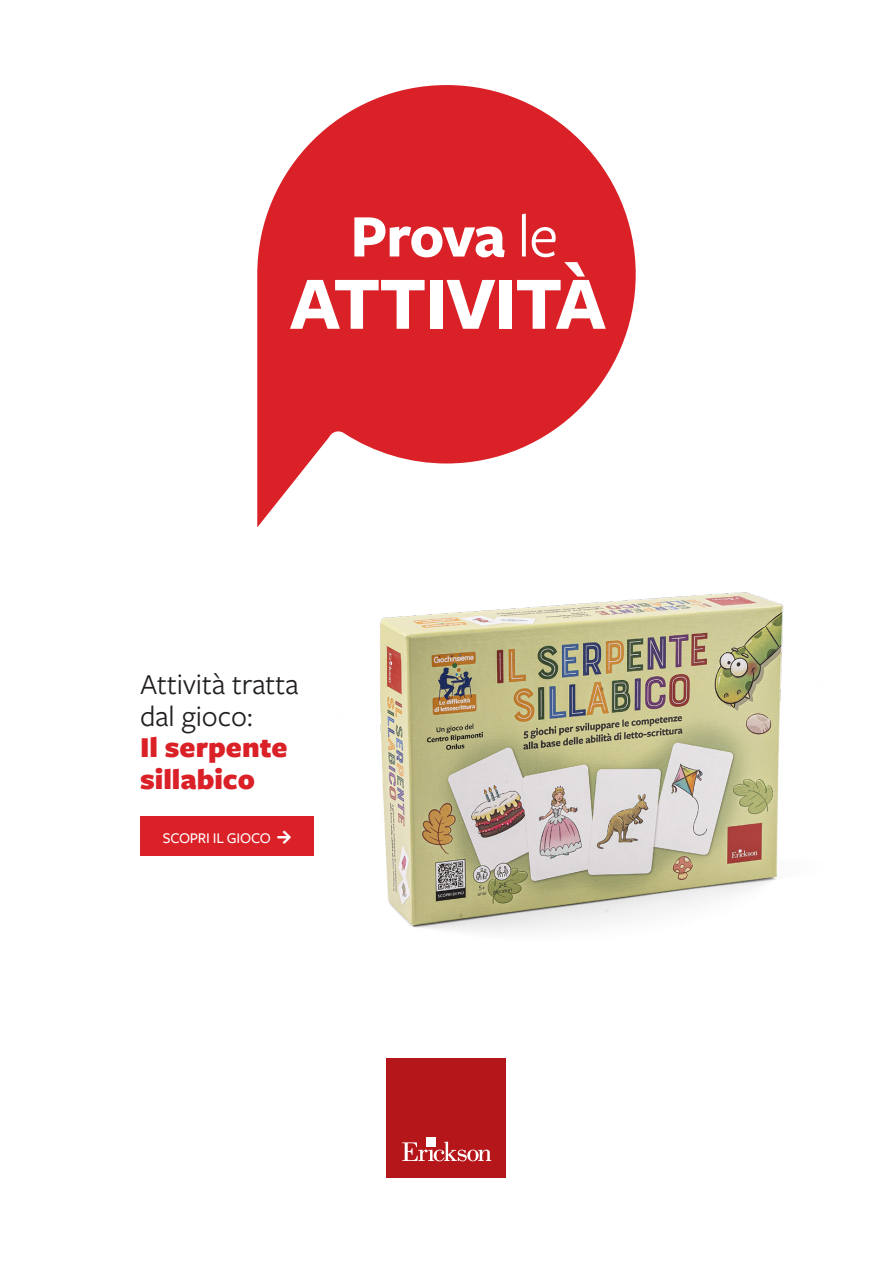
<style>
.page{position:relative;width:893px;height:1263px;background:#fff}
.page>*{position:absolute;margin:0;border:0;box-sizing:border-box;transform-origin:0 0}
.t1{font:700 78.15px "Freight Sans Pro";letter-spacing:-.02em;color:#fff}
.t2{font:700 62.55px "Freight Sans Pro";letter-spacing:-.025em;color:#fff}
.t3{font:30px/31.5px "Freight Sans Pro";color:#231f20}
.t4{font:900 30px/31.5px "Freight Sans Pro";color:#da2128}
.t5{font:500 15.45px "Freight Sans Pro";letter-spacing:-.015em;color:#fff}
.s1{font-weight:400}
</style>
<div class="page">
<svg style="left:257px;top:85px;width:379px;height:442px;fill:#da2128"></svg>
<div style="left:387px;top:1059px;width:119px;height:119px;background:#b5161a"></div>
<svg style="left:402px;top:1141px;width:89px;height:20px"></svg>
<div style="left:426px;top:1137px;width:10px;height:9px;background:#fff"></div>
<img style="left:334px;top:491px;width:450px;height:577px">
<div style="left:140px;top:816px;width:173px;height:39px;background:#da2128"></div>
<h2 class="t2" style="left:350px;top:193px;width:210px">Prova <span class="s1">le</span></h2>
<h1 class="t1" style="left:290px;top:250px;width:318px">ATTIVITÀ</h1>
<p class="t3" style="left:140px;top:667px;width:160px">Attività tratta dal gioco:</p>
<p class="t4" style="left:140px;top:730px;width:149px">Il serpente sillabico</p>
<p class="t5" style="left:163px;top:827px;width:110px">SCOPRI IL GIOCO</p>
</div>
